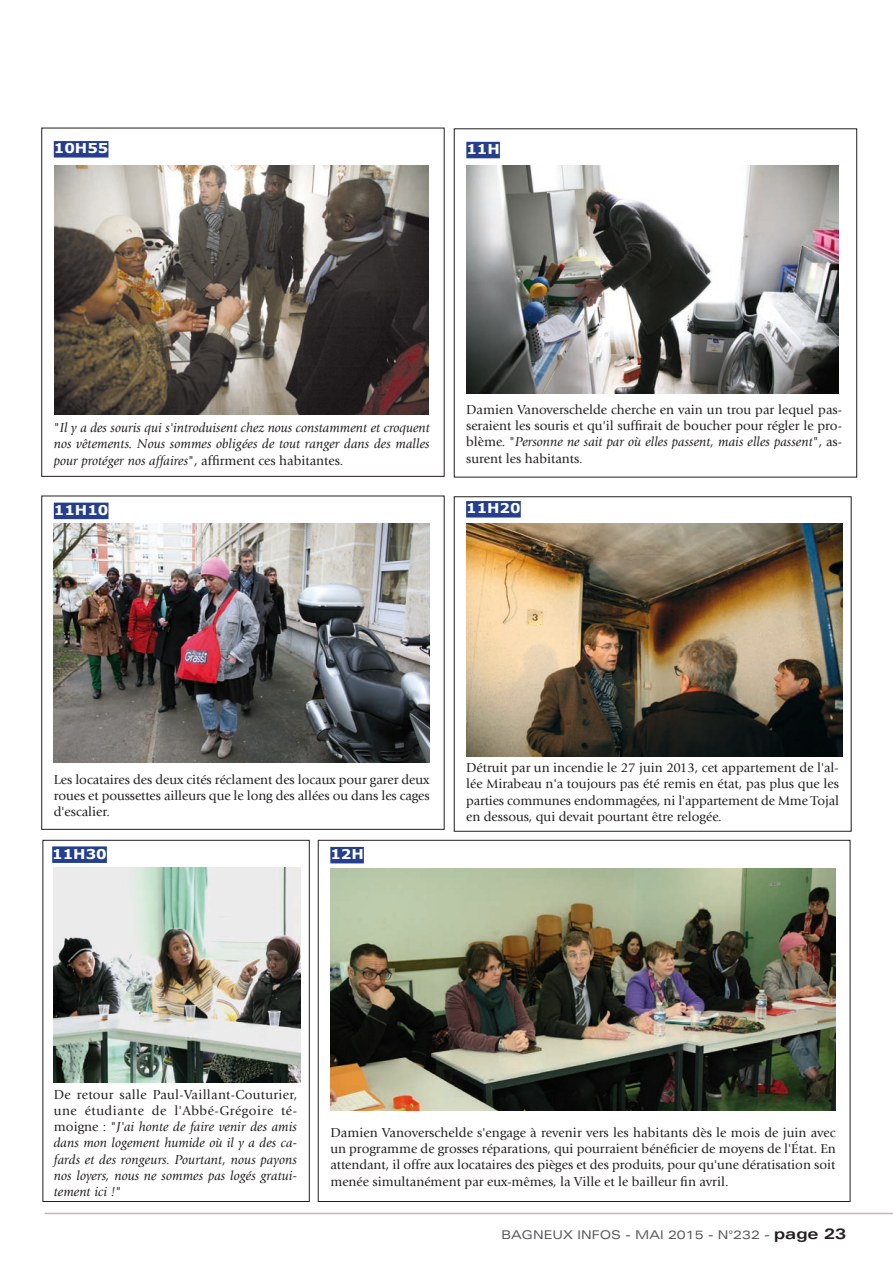
<style>
.page{position:relative;width:893px;height:1263px;background:#fff}
.page>*{position:absolute;margin:0;border:0;box-sizing:border-box;transform-origin:0 0}
.t1{font:13.5px/16.2px "Giovanni";color:#231f20;text-align:justify}
.t2{font:italic 13.5px/16.2px "Giovanni";letter-spacing:.005em;color:#231f20;text-align:justify}
.t3{font:700 13.5px "Verdana";color:#fff;scale:1.1 1}
.t4{font:expanded 12px "Univers";color:#57585a}
.s1{font-style:normal}
.s2{font-style:italic}
.s3{font-weight:700;font-size:15px;color:#231f20}
</style>
<div class="page">
<hr style="left:45px;top:1213px;width:848px;height:1px;background:#beb8b6">
<img style="left:54px;top:524px;width:375px;height:238px">
<img style="left:330px;top:868px;width:506px;height:243px">
<img style="left:466px;top:524px;width:376px;height:233px">
<img style="left:53px;top:867px;width:247px;height:215px">
<img style="left:466px;top:165px;width:373px;height:228px">
<img style="left:55px;top:165px;width:374px;height:250px">
<div style="left:454px;top:496px;width:397px;height:336px;border:1px solid #231f20"></div>
<div style="left:43px;top:840px;width:267px;height:362px;border:1px solid #231f20"></div>
<div style="left:466px;top:501px;width:55px;height:16px;background:#253f8e"></div>
<div style="left:52px;top:846px;width:55px;height:17px;background:#253f8e"></div>
<div style="left:41px;top:128px;width:404px;height:349px;border:1px solid #231f20"></div>
<div style="left:454px;top:128px;width:403px;height:349px;border:1px solid #231f20"></div>
<div style="left:54px;top:141px;width:54px;height:17px;background:#253f8e"></div>
<div style="left:466px;top:142px;width:34px;height:16px;background:#253f8e"></div>
<div style="left:41px;top:496px;width:404px;height:334px;border:1px solid #231f20"></div>
<div style="left:54px;top:503px;width:54px;height:16px;background:#253f8e"></div>
<div style="left:330px;top:847px;width:34px;height:16px;background:#253f8e"></div>
<p class="t3" style="left:54px;top:140px;width:51px">10H55</p>
<p class="t3" style="left:466px;top:140px;width:32px">11H</p>
<p class="t2" style="left:54px;top:420px;width:377px"><span class="s1">"</span>Il y a des souris qui s'introduisent chez nous constamment et croquent nos vêtements. Nous sommes obligées de tout ranger dans des malles pour protéger nos affaires<span class="s1">", affirment ces habitantes.</span></p>
<p class="t3" style="left:54px;top:501px;width:51px">11H10</p>
<p class="t1" style="left:466px;top:402px;width:377px">Damien Vanoverschelde cherche en vain un trou par lequel pas&shy;seraient les souris et qu'il suffirait de boucher pour régler le pro&shy;blème. "<span class="s2">Personne ne sait par où elles passent, mais elles passent</span>", as&shy;surent les habitants.</p>
<p class="t3" style="left:466px;top:500px;width:51px">11H20</p>
<p class="t1" style="left:54px;top:772px;width:377px">Les locataires des deux cités réclament des locaux pour garer deux roues et poussettes ailleurs que le long des allées ou dans les cages d'escalier.</p>
<p class="t3" style="left:52px;top:845px;width:51px">11H30</p>
<p class="t3" style="left:330px;top:845px;width:32px">12H</p>
<p class="t1" style="left:466px;top:760px;width:374px">Détruit par un incendie le 27 juin 2013, cet appartement de l'al&shy;lée Mirabeau n'a toujours pas été remis en état, pas plus que les parties communes endommagées, ni l'appartement de Mme Tojal en dessous, qui devait pourtant être relogée.</p>
<p class="t2" style="left:54px;top:1086px;width:245px"><span class="s1">De retour salle Paul-Vaillant-Couturier, une étudiante de l'Abbé-Grégoire té&shy;moigne : "</span>J'ai honte de faire venir des amis dans mon logement humide où il y a des ca&shy;fards et des rongeurs. Pourtant, nous payons nos loyers, nous ne sommes pas logés gratui&shy;tement ici !<span class="s1">"</span></p>
<p class="t1" style="left:330px;top:1124px;width:507px">Damien Vanoverschelde s'engage à revenir vers les habitants dès le mois de juin avec un programme de grosses réparations, qui pourraient bénéficier de moyens de l'État. En attendant, il offre aux locataires des pièges et des produits, pour qu'une dératisation soit menée simultanément par eux-mêmes, la Ville et le bailleur fin avril.</p>
<p class="t4" style="left:501px;top:1227px;width:346px">BAGNEUX INFOS - MAI 2015 - N°232 - <span class="s3">page 23</span></p>
</div>
